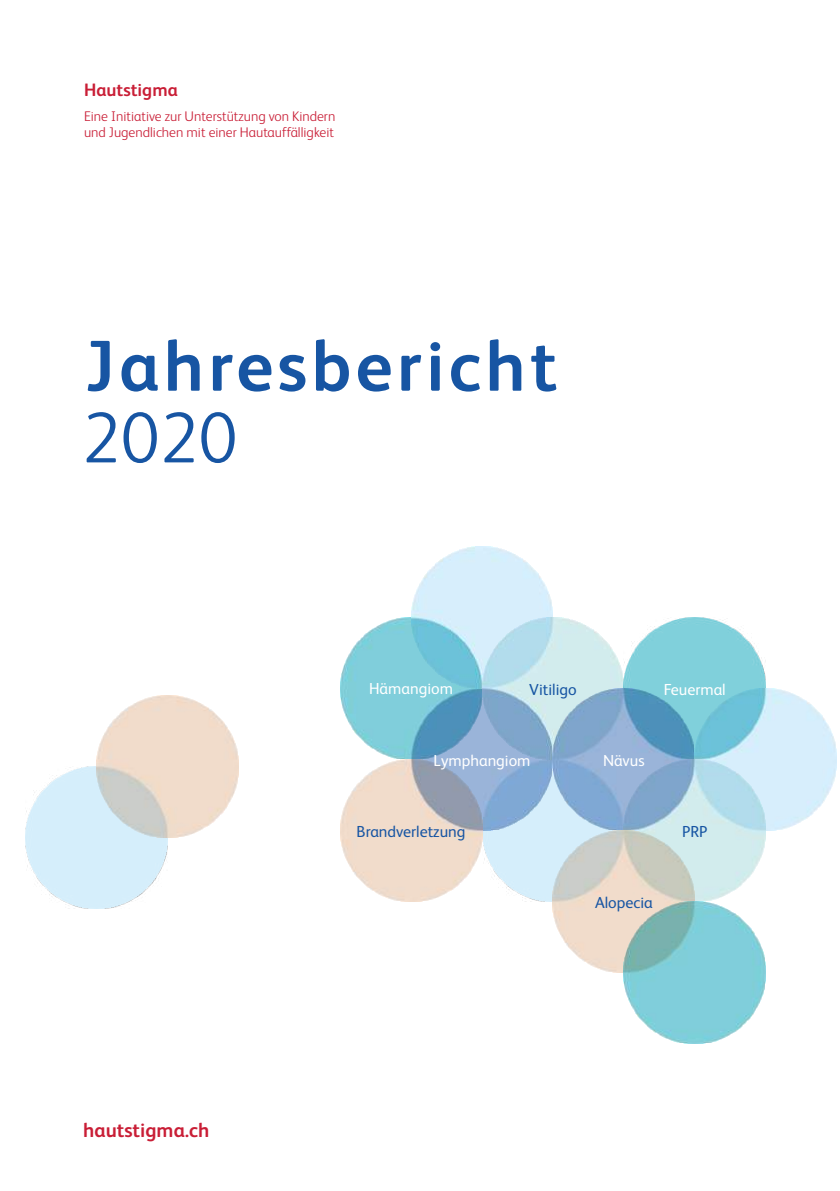
<style>
.page{position:relative;width:840px;height:1191px;background:#fff}
.page>*{position:absolute;margin:0;border:0;box-sizing:border-box;transform-origin:0 0}
.t1{font:700 72px "FS Albert";letter-spacing:.06em;color:#1755a3}
.t2{font:300 72px "FS Albert";color:#1755a3}
.t3{font:700 20px "FS Albert";color:#c91e36}
.t4{font:700 18px "FS Albert";color:#c91e36}
.t5{font:16px "FS Albert";color:#1755a3}
.t6{font:16px "FS Albert";color:#fff}
.t7{font:300 14px/16px "FS Albert";color:#c91e36}
</style>
<div class="page">
<img style="left:340px;top:618px;width:425px;height:283px">
<img style="left:411px;top:546px;width:141px;height:284px">
<img style="left:552px;top:689px;width:284px;height:141px">
<img style="left:552px;top:830px;width:142px;height:142px">
<img style="left:623px;top:901px;width:142px;height:142px">
<img style="left:25px;top:766px;width:142px;height:142px">
<img style="left:96px;top:696px;width:142px;height:141px">
<p class="t4" style="left:84px;top:82px;width:95px">Hautstigma</p>
<p class="t7" style="left:84px;top:109px;width:253px">Eine Initiative zur Unterstützung von Kindern und Jugendlichen mit einer Hautauffälligkeit</p>
<h1 class="t1" style="left:85px;top:335px;width:474px">Jahresbericht</h1>
<h1 class="t2" style="left:81px;top:407px;width:157px">2020</h1>
<p class="t6" style="left:369px;top:682px;width:85px">Hämangiom</p>
<p class="t5" style="left:529px;top:682px;width:49px">Vitiligo</p>
<p class="t6" style="left:663px;top:682px;width:63px">Feuermal</p>
<p class="t6" style="left:433px;top:753px;width:99px">Lymphangiom</p>
<p class="t6" style="left:602px;top:753px;width:43px">Nävus</p>
<p class="t5" style="left:356px;top:824px;width:110px">Brandverletzung</p>
<p class="t5" style="left:681px;top:824px;width:27px">PRP</p>
<h2 class="t3" style="left:83px;top:1121px;width:128px">hautstigma.ch</h2>
<p class="t5" style="left:594px;top:895px;width:59px">Alopecia</p>
</div>
